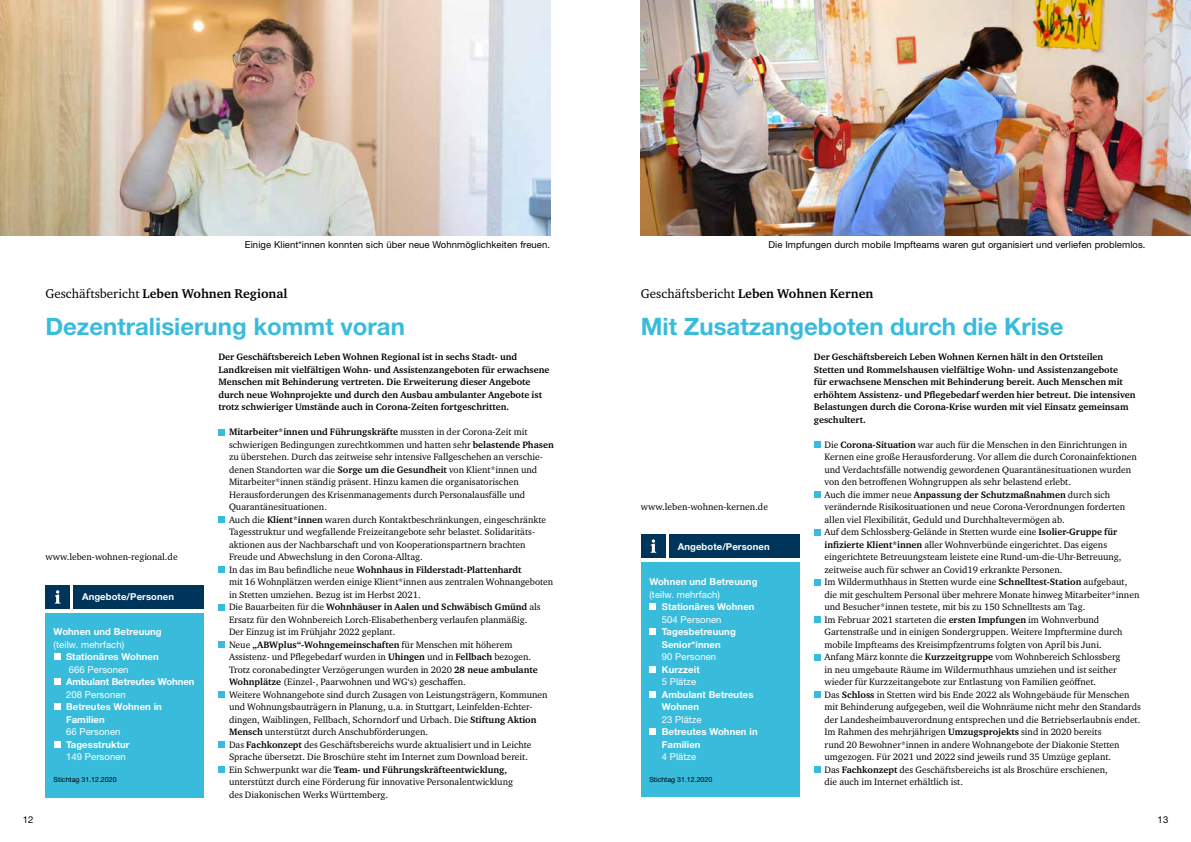
<style>
.page{position:relative;width:1191px;height:842px;background:#fff}
.page>*{position:absolute;margin:0;border:0;box-sizing:border-box;transform-origin:0 0}
.t1{font:700 24px "Helvetica Neue LT Std";color:#39bcdc}
.t2{font:700 13px "Charter ITC Std";color:#000}
.t3{font:9.5px/12.5px "Charter ITC Std";color:#000}
.t4{font:700 9.5px/12.5px "Charter ITC Std";color:#000}
.t5{font:700 9.5px/12.5px "Helvetica Neue LT Std";letter-spacing:.01em;color:#fff}
.t6{font:9.5px "Helvetica Neue LT Std";letter-spacing:.01em;color:#000}
.t7{font:9.5px "Helvetica Neue LT Std";letter-spacing:.01em;color:#fff}
.t8{font:7px "Helvetica Neue LT Std";color:#000}
.s1{font-weight:400}
.s2{font-weight:700}
</style>
<div class="page">
<div style="left:218px;top:429px;width:7px;height:6px;background:#39bcdc"></div>
<div style="left:218px;top:516px;width:7px;height:7px;background:#39bcdc"></div>
<div style="left:218px;top:566px;width:7px;height:7px;background:#39bcdc"></div>
<div style="left:218px;top:604px;width:7px;height:6px;background:#39bcdc"></div>
<div style="left:218px;top:641px;width:7px;height:7px;background:#39bcdc"></div>
<div style="left:218px;top:691px;width:7px;height:7px;background:#39bcdc"></div>
<div style="left:218px;top:741px;width:7px;height:7px;background:#39bcdc"></div>
<div style="left:218px;top:766px;width:7px;height:7px;background:#39bcdc"></div>
<div style="left:45px;top:613px;width:159px;height:185px;background:#39bcdc"></div>
<div style="left:54px;top:653px;width:6px;height:7px;background:#fff"></div>
<div style="left:54px;top:678px;width:6px;height:7px;background:#fff"></div>
<div style="left:54px;top:703px;width:6px;height:7px;background:#fff"></div>
<div style="left:54px;top:741px;width:6px;height:7px;background:#fff"></div>
<div style="left:45px;top:585px;width:25px;height:24px;background:#00355b"></div>
<svg style="left:55px;top:590px;width:5px;height:14px"></svg>
<div style="left:74px;top:585px;width:130px;height:24px;background:#00355b"></div>
<div style="left:641px;top:562px;width:158px;height:235px;background:#39bcdc"></div>
<div style="left:649px;top:603px;width:7px;height:7px;background:#fff"></div>
<div style="left:649px;top:628px;width:7px;height:7px;background:#fff"></div>
<div style="left:649px;top:666px;width:7px;height:7px;background:#fff"></div>
<div style="left:649px;top:691px;width:7px;height:7px;background:#fff"></div>
<div style="left:649px;top:728px;width:7px;height:7px;background:#fff"></div>
<div style="left:641px;top:534px;width:25px;height:24px;background:#00355b"></div>
<svg style="left:650px;top:539px;width:6px;height:14px"></svg>
<div style="left:669px;top:534px;width:130px;height:24px;background:#00355b"></div>
<div style="left:814px;top:441px;width:6px;height:7px;background:#39bcdc"></div>
<div style="left:814px;top:491px;width:6px;height:7px;background:#39bcdc"></div>
<svg style="left:814px;top:529px;width:6px;height:6px"></svg>
<svg style="left:814px;top:579px;width:6px;height:6px"></svg>
<div style="left:814px;top:616px;width:6px;height:7px;background:#39bcdc"></div>
<svg style="left:814px;top:654px;width:6px;height:6px"></svg>
<div style="left:814px;top:691px;width:6px;height:7px;background:#39bcdc"></div>
<div style="left:814px;top:766px;width:6px;height:7px;background:#39bcdc"></div>
<img style="left:641px;top:0;width:550px;height:235px">
<img style="left:0;top:0;width:550px;height:235px">
<p class="t6" style="left:245px;top:239px;width:307px">Einige Klient*innen konnten sich über neue Wohnmöglichkeiten freuen.</p>
<h2 class="t2" style="left:45px;top:285px;width:243px"><span class="s1">Geschäftsbericht</span> Leben Wohnen Regional</h2>
<h1 class="t1" style="left:45px;top:312px;width:361px">Dezentralisierung kommt voran</h1>
<p class="t3" style="left:45px;top:551px;width:134px">www.leben-wohnen-regional.de</p>
<p class="t5" style="left:82px;top:590px;width:93px">Angebote/Personen</p>
<p class="t5" style="left:54px;top:625px;width:110px">Wohnen und Betreuung</p>
<p class="t7" style="left:54px;top:639px;width:72px">(teilw. mehrfach)</p>
<p class="t5" style="left:66px;top:650px;width:94px">Stationäres Wohnen</p>
<p class="t7" style="left:69px;top:664px;width:61px">666 Personen</p>
<p class="t5" style="left:66px;top:675px;width:130px">Ambulant Betreutes Wohnen</p>
<p class="t7" style="left:66px;top:689px;width:61px">208 Personen</p>
<p class="t5" style="left:66px;top:700px;width:97px">Betreutes Wohnen in<br>Familien</p>
<p class="t7" style="left:66px;top:726px;width:56px">66 Personen</p>
<p class="t5" style="left:66px;top:738px;width:65px">Tagesstruktur</p>
<p class="t7" style="left:66px;top:751px;width:61px">149 Personen</p>
<p class="t8" style="left:54px;top:775px;width:64px">Stichtag 31.12.2020</p>
<p class="t4" style="left:218px;top:351px;width:333px">Der Geschäftsbereich Leben Wohnen Regional ist in sechs Stadt- und Landkreisen mit vielfältigen Wohn- und Assistenzangeboten für erwachsene Menschen mit Behinderung vertreten. Die Erweiterung dieser Angebote durch neue Wohnprojekte und durch den Ausbau ambulanter Angebote ist trotz schwieriger Umstände auch in Corona-Zeiten fortgeschritten.</p>
<p class="t3" style="left:229px;top:426px;width:326px"><span class="s2">Mitarbeiter*innen und Führungskräfte</span> mussten in der Corona-Zeit mit schwierigen Bedingungen zurechtkommen und hatten sehr <span class="s2">belastende Phasen </span>zu überstehen. Durch das zeitweise sehr intensive Fallgeschehen an verschie&shy;denen Standorten war die <span class="s2">Sorge um die Gesundheit</span> von Klient*innen und Mitarbeiter*innen ständig präsent. Hinzu kamen die organisatorischen Herausforderungen des Krisenmanagements durch Personalausfälle und Quarantänesituationen.<br>Auch die <span class="s2">Klient*innen</span> waren durch Kontaktbeschränkungen, eingeschränkte Tagesstruktur und wegfallende Freizeitangebote sehr belastet. Solidaritäts&shy;aktionen aus der Nachbarschaft und von Kooperationspartnern brachten Freude und Abwechslung in den Corona-Alltag.<br>In das im Bau befindliche neue <span class="s2">Wohnhaus in Filderstadt-Plattenhardt<br></span>mit 16 Wohnplätzen werden einige Klient*innen aus zentralen Wohnangeboten in Stetten umziehen. Bezug ist im Herbst 2021.<br>Die Bauarbeiten für die <span class="s2">Wohnhäuser in Aalen und Schwäbisch Gmünd</span> als Ersatz für den Wohnbereich Lorch-Elisabethenberg verlaufen planmäßig.<br>Der Einzug ist im Frühjahr 2022 geplant.<br>Neue <span class="s2">„ABWplus“-Wohngemeinschaften</span> für Menschen mit höherem Assistenz- und Pflegebedarf wurden in <span class="s2">Uhingen</span> und in <span class="s2">Fellbach</span> bezogen.<br>Trotz coronabedingter Verzögerungen wurden in 2020 <span class="s2">28 neue ambulante Wohnplätze</span> (Einzel-, Paarwohnen und WG‘s) geschaffen.<br>Weitere Wohnangebote sind durch Zusagen von Leistungsträgern, Kommunen und Wohnungsbauträgern in Planung, u.a. in Stuttgart, Leinfelden-Echter&shy;dingen, Waiblingen, Fellbach, Schorndorf und Urbach. Die <span class="s2">Stiftung Aktion Mensch</span> unterstützt durch Anschubförderungen.<br>Das <span class="s2">Fachkonzept</span> des Geschäftsbereichs wurde aktualisiert und in Leichte Sprache übersetzt. Die Broschüre steht im Internet zum Download bereit.<br>Ein Schwerpunkt war die <span class="s2">Team- und Führungskräfteentwicklung, </span>unterstützt durch eine Förderung für innovative Personalentwicklung<br>des Diakonischen Werks Württemberg.</p>
<p class="t6" style="left:768px;top:239px;width:378px">Die Impfungen durch mobile Impfteams waren gut organisiert und verliefen problemlos.</p>
<h2 class="t2" style="left:641px;top:285px;width:234px"><span class="s1">Geschäftsbericht</span> Leben Wohnen Kernen</h2>
<h1 class="t1" style="left:641px;top:312px;width:424px">Mit Zusatzangeboten durch die Krise</h1>
<p class="t3" style="left:641px;top:501px;width:129px">www.leben-wohnen-kernen.de</p>
<p class="t5" style="left:678px;top:540px;width:93px">Angebote/Personen</p>
<p class="t5" style="left:649px;top:575px;width:110px">Wohnen und Betreuung</p>
<p class="t7" style="left:649px;top:589px;width:72px">(teilw. mehrfach)</p>
<p class="t5" style="left:662px;top:600px;width:94px">Stationäres Wohnen</p>
<p class="t7" style="left:662px;top:614px;width:61px">504 Personen</p>
<p class="t5" style="left:662px;top:625px;width:76px">Tagesbetreuung<br>Senior*innen</p>
<p class="t7" style="left:662px;top:651px;width:56px">90 Personen</p>
<p class="t5" style="left:662px;top:663px;width:39px">Kurzzeit</p>
<p class="t7" style="left:662px;top:676px;width:36px">5 Plätze</p>
<p class="t5" style="left:662px;top:688px;width:93px">Ambulant Betreutes<br>Wohnen</p>
<p class="t7" style="left:662px;top:714px;width:41px">23 Plätze</p>
<p class="t5" style="left:662px;top:725px;width:97px">Betreutes Wohnen in<br>Familien</p>
<p class="t7" style="left:662px;top:751px;width:36px">4 Plätze</p>
<p class="t8" style="left:649px;top:775px;width:64px">Stichtag 31.12.2020</p>
<p class="t4" style="left:814px;top:351px;width:323px">Der Geschäftsbereich Leben Wohnen Kernen hält in den Ortsteilen Stetten und Rommelshausen vielfältige Wohn- und Assistenzangebote<br>für erwachsene Menschen mit Behinderung bereit. Auch Menschen mit erhöhtem Assistenz- und Pflegebedarf werden hier betreut. Die intensiven Belastungen durch die Corona-Krise wurden mit viel Einsatz gemeinsam geschultert.</p>
<p class="t3" style="left:824px;top:438px;width:318px">Die <span class="s2">Corona-Situation</span> war auch für die Menschen in den Einrichtungen in Kernen eine große Herausforderung. Vor allem die durch Coronainfektionen und Verdachtsfälle notwendig gewordenen Quarantänesituationen wurden von den betroffenen Wohngruppen als sehr belastend erlebt.<br>Auch die immer neue <span class="s2">Anpassung der Schutzmaßnahmen</span> durch sich verändernde Risikosituationen und neue Corona-Verordnungen forderten allen viel Flexibilität, Geduld und Durchhaltevermögen ab.<br>Auf dem Schlossberg-Gelände in Stetten wurde eine <span class="s2">Isolier-Gruppe für infizierte Klient*innen</span> aller Wohnverbünde eingerichtet. Das eigens eingerichtete Betreuungsteam leistete eine Rund-um-die-Uhr-Betreuung, zeitweise auch für schwer an Covid19 erkrankte Personen.<br>Im Wildermuthhaus in Stetten wurde eine <span class="s2">Schnelltest-Station</span> aufgebaut, die mit geschultem Personal über mehrere Monate hinweg Mitarbeiter*innen und Besucher*innen testete, mit bis zu 150 Schnelltests am Tag.<br>Im Februar 2021 starteten die <span class="s2">ersten Impfungen</span> im Wohnverbund Gartenstraße und in einigen Sondergruppen. Weitere Impftermine durch mobile Impfteams des Kreisimpfzentrums folgten von April bis Juni.<br>Anfang März konnte die <span class="s2">Kurzzeitgruppe</span> vom Wohnbereich Schlossberg<br>in neu umgebaute Räume im Wildermuthhaus umziehen und ist seither wieder für Kurzzeitangebote zur Entlastung von Familien geöffnet.<br>Das <span class="s2">Schloss</span> in Stetten wird bis Ende 2022 als Wohngebäude für Menschen mit Behinderung aufgegeben, weil die Wohnräume nicht mehr den Standards der Landesheimbauverordnung entsprechen und die Betriebserlaubnis endet.<br>Im Rahmen des mehrjährigen <span class="s2">Umzugsprojekts</span> sind in 2020 bereits<br>rund 20 Bewohner*innen in andere Wohnangebote der Diakonie Stetten umgezogen. Für 2021 und 2022 sind jeweils rund 35 Umzüge geplant.<br>Das <span class="s2">Fachkonzept</span> des Geschäftsbereichs ist als Broschüre erschienen,<br>die auch im Internet erhältlich ist.</p>
<p class="t6" style="left:23px;top:814px;width:12px">12</p>
<p class="t6" style="left:1157px;top:814px;width:12px">13</p>
</div>
